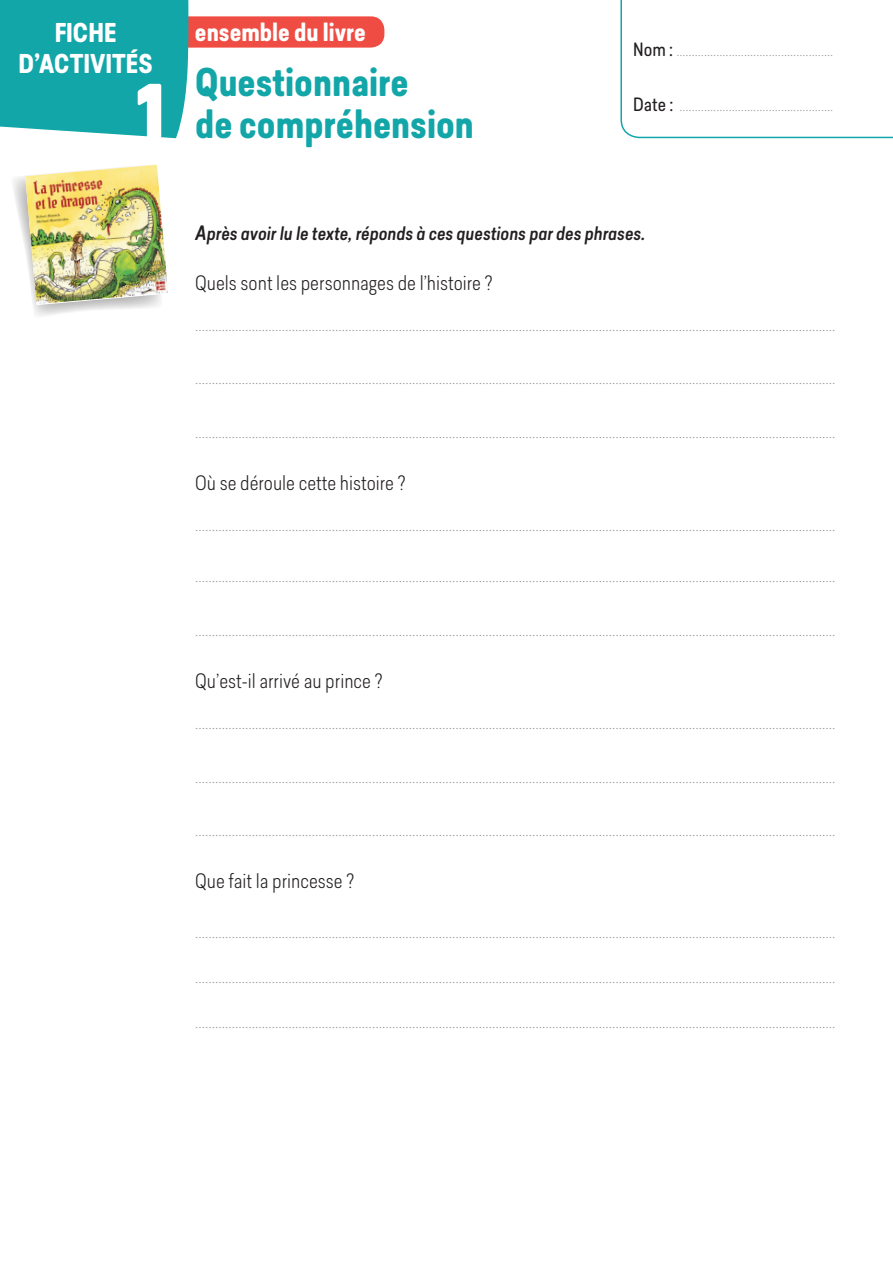
<style>
.page{position:relative;width:893px;height:1263px;background:#fff}
.page>*{position:absolute;margin:0;border:0;box-sizing:border-box;transform-origin:0 0}
._03_NUMERO_FICHE{font:900 73.2px "Predige Rounded";color:#fff}
._03_TITRE_1{font:700 37.5px "Predige Rounded";color:#13a6a9}
.t1{font:700 25.5px/30.6px "Predige Rounded";color:#fff;text-align:center}
._03_CHAPITRE_X{font:700 24.15px "Predige Rounded";color:#fff}
._03_LIGNE_CONDUITE{font:100 19.5px "Predige Rounded";color:#939598}
.TABLEAU_TEXTE_COURAN{font:300 19.5px "Predige Rounded";color:#231f20}
.t2{font:100 18px "Predige Rounded";color:#939598}
._03_CONSIGNE{font:italic 500 18px "Predige Rounded";color:#231f20}
.s1{font-weight:400;color:#231f20}
.s2{font-size:19.5px}
</style>
<div class="page">
<div style="left:159px;top:16px;width:225px;height:32px;background:#ef4d43;border-radius:14px"></div>
<div style="left:0;top:0;width:190px;height:138px;background:#13a6a9"></div>
<svg style="left:620px;top:0;width:273px;height:138px"></svg>
<svg style="left:13px;top:164px;width:146px;height:152px"></svg>
<img style="left:25px;top:165px;width:143px;height:139px">
<p class="t1" style="left:18px;top:18px;width:136px">FICHE<br>D’ACTIVITÉS</p>
<p class="_03_NUMERO_FICHE" style="left:136px;top:59px;width:30px">1</p>
<p class="_03_CHAPITRE_X" style="left:195px;top:15px;width:172px">ensemble du livre</p>
<p class="_03_TITRE_1" style="left:195px;top:56px;width:215px">Questionnaire</p>
<p class="_03_TITRE_1" style="left:195px;top:98px;width:280px">de compréhension</p>
<p class="t2" style="left:633px;top:37px;width:202px"><span class="s1">Nom :</span> ...................................................</p>
<p class="t2" style="left:633px;top:93px;width:202px"><span class="s1">Date :</span> ..................................................</p>
<p class="_03_CONSIGNE" style="left:195px;top:221px;width:452px"><span class="s2">A</span>près avoir lu le texte, réponds à ces questions par des phrases.</p>
<p class="TABLEAU_TEXTE_COURAN" style="left:195px;top:270px;width:299px">Quels sont les personnages de l’histoire ?</p>
<p class="_03_LIGNE_CONDUITE" style="left:195px;top:311px;width:642px">................................................................................................................................................................................................</p>
<p class="_03_LIGNE_CONDUITE" style="left:195px;top:364px;width:642px">................................................................................................................................................................................................</p>
<p class="_03_LIGNE_CONDUITE" style="left:195px;top:418px;width:642px">................................................................................................................................................................................................</p>
<p class="TABLEAU_TEXTE_COURAN" style="left:195px;top:470px;width:212px">Où se déroule cette histoire ?</p>
<p class="_03_LIGNE_CONDUITE" style="left:195px;top:511px;width:642px">................................................................................................................................................................................................</p>
<p class="_03_LIGNE_CONDUITE" style="left:195px;top:562px;width:642px">................................................................................................................................................................................................</p>
<p class="_03_LIGNE_CONDUITE" style="left:195px;top:616px;width:642px">................................................................................................................................................................................................</p>
<p class="TABLEAU_TEXTE_COURAN" style="left:195px;top:668px;width:189px">Qu’est-il arrivé au prince ?</p>
<p class="_03_LIGNE_CONDUITE" style="left:195px;top:709px;width:642px">................................................................................................................................................................................................</p>
<p class="_03_LIGNE_CONDUITE" style="left:195px;top:763px;width:642px">................................................................................................................................................................................................</p>
<p class="_03_LIGNE_CONDUITE" style="left:195px;top:816px;width:642px">................................................................................................................................................................................................</p>
<p class="TABLEAU_TEXTE_COURAN" style="left:195px;top:868px;width:160px">Que fait la princesse ?</p>
<p class="_03_LIGNE_CONDUITE" style="left:195px;top:918px;width:642px">................................................................................................................................................................................................</p>
<p class="_03_LIGNE_CONDUITE" style="left:195px;top:963px;width:642px">................................................................................................................................................................................................</p>
<p class="_03_LIGNE_CONDUITE" style="left:195px;top:1008px;width:642px">................................................................................................................................................................................................</p>
</div>
